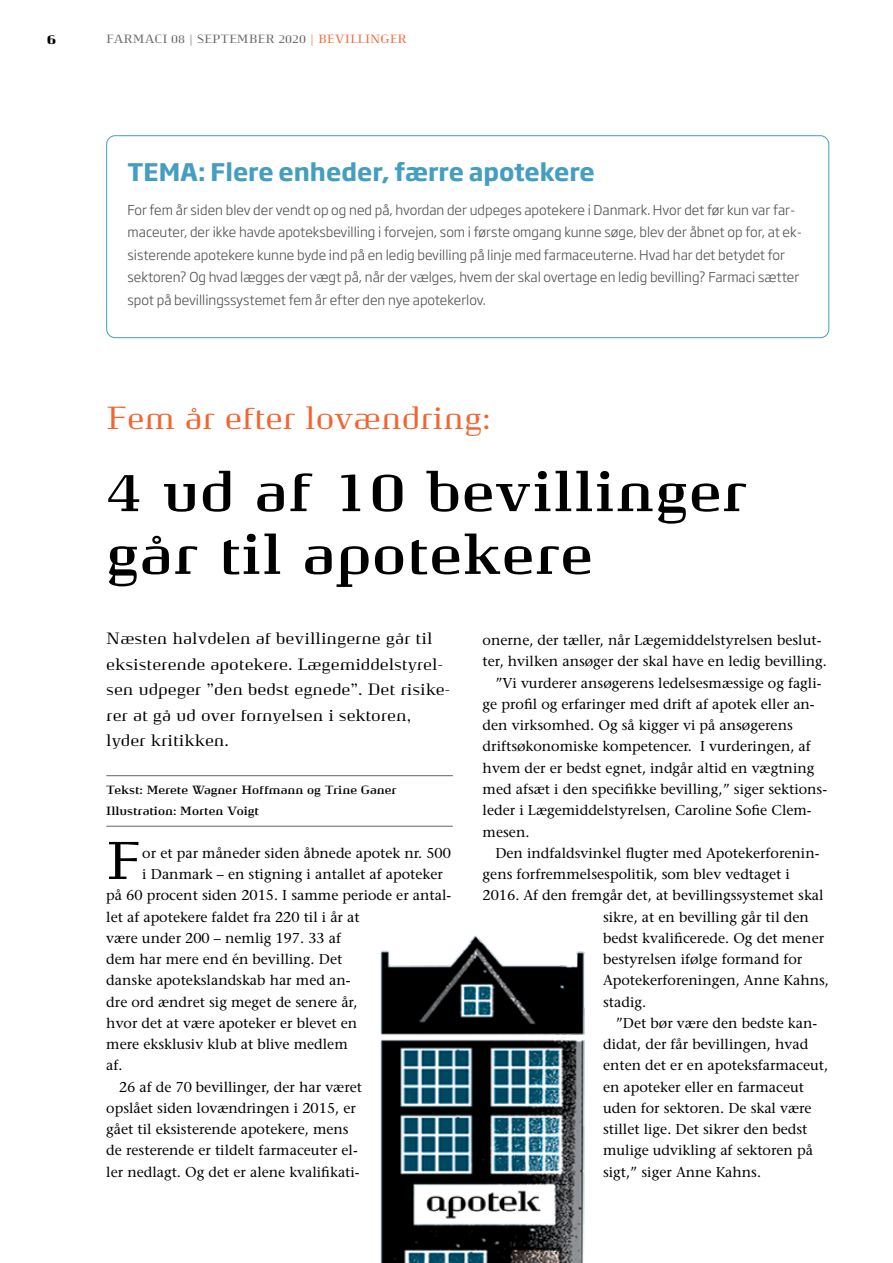
<style>
.page{position:relative;width:893px;height:1263px;background:#fff}
.page>*{position:absolute;margin:0;border:0;box-sizing:border-box;transform-origin:0 0}
.t1{font:700 57.45px/62.7px "Pharma";letter-spacing:.02em;color:#000}
.t2{font:53.4px "Pharma Body";color:#000}
.t3{font:32.25px "Pharma";color:#f26531}
.t4{font:700 24px "Soho Gothic Pro";color:#459ebf}
.t5{font:16.5px/25.5px "Pharma";color:#000}
.t6{font:14.25px "Stone Serif";color:#000}
.t7{font:300 13.5px/22.5px "Soho Gothic Pro";color:#4d4d4f}
.t8{font:900 13.5px "Pharma";color:#000}
.t9{font:700 12px/21.3px "Pharma";color:#000}
.t10{font:12px "Pharma";color:#636466}
.s1{color:#f26531}
</style>
<div class="page">
<hr style="left:106px;top:775px;width:347px;height:1px;background:#636466">
<hr style="left:106px;top:826px;width:347px;height:1px;background:#636466">
<div style="left:106px;top:135px;width:723px;height:203px;border:1px solid #459ebf;border-radius:9px"></div>
<img style="left:380px;top:935px;width:205px;height:328px">
<p class="t8" style="left:47px;top:31px;width:11px">6</p>
<p class="t10" style="left:106px;top:32px;width:302px">FARMACI 08 | SEPTEMBER 2020 <span class="s1">| BEVILLINGER</span></p>
<h3 class="t4" style="left:128px;top:153px;width:469px">TEMA: Flere enheder, færre apotekere</h3>
<p class="t7" style="left:128px;top:198px;width:676px">For fem år siden blev der vendt op og ned på, hvordan der udpeges apotekere i Danmark. Hvor det før kun var far&shy;maceuter, der ikke havde apoteksbevilling i forvejen, som i første omgang kunne søge, blev der åbnet op for, at ek&shy;sisterende apotekere kunne byde ind på en ledig bevilling på linje med farmaceuterne. Hvad har det betydet for sektoren? Og hvad lægges der vægt på, når der vælges, hvem der skal overtage en ledig bevilling? Farmaci sætter spot på bevillingssystemet fem år efter den nye apotekerlov.</p>
<h3 class="t3" style="left:106px;top:399px;width:386px">Fem år efter lovændring:</h3>
<h1 class="t1" style="left:106px;top:460px;width:642px">4 ud af 10 bevillinger går til apotekere</h1>
<p class="t5" style="left:106px;top:626px;width:345px">Næsten halvdelen af bevillingerne går til eksisterende apotekere. Lægemiddelstyrel&shy;sen udpeger ”den bedst egnede”. Det risike&shy;rer at gå ud over fornyelsen i sektoren, lyder kritikken.</p>
<p class="t9" style="left:106px;top:779px;width:292px">Tekst: Merete Wagner Hoffmann og Trine Ganer<br>Illustration: Morten Voigt</p>
<h2 class="t2" style="left:106px;top:829px;width:36px">F</h2>
<p class="t6" style="left:142px;top:844px;width:310px">or et par måneder siden åbnede apotek nr. 500</p>
<p class="t6" style="left:142px;top:865px;width:302px">i Danmark – en stigning i antallet af apoteker</p>
<p class="t6" style="left:106px;top:886px;width:346px">på 60 procent siden 2015. I samme periode er antal-</p>
<p class="t6" style="left:106px;top:908px;width:255px">let af apotekere faldet fra 220 til i år at</p>
<p class="t6" style="left:106px;top:929px;width:236px">være under 200 – nemlig 197. 33 af</p>
<p class="t6" style="left:106px;top:950px;width:238px">dem har mere end én bevilling. Det</p>
<p class="t6" style="left:106px;top:971px;width:246px">danske apotekslandskab har med an-</p>
<p class="t6" style="left:106px;top:993px;width:253px">dre ord ændret sig meget de senere år,</p>
<p class="t6" style="left:106px;top:1014px;width:253px">hvor det at være apoteker er blevet en</p>
<p class="t6" style="left:106px;top:1035px;width:243px">mere eksklusiv klub at blive medlem</p>
<p class="t6" style="left:106px;top:1057px;width:18px">af.</p>
<p class="t6" style="left:119px;top:1078px;width:245px">26 af de 70 bevillinger, der har været</p>
<p class="t6" style="left:106px;top:1099px;width:251px">opslået siden lovændringen i 2015, er</p>
<p class="t6" style="left:106px;top:1120px;width:244px">gået til eksisterende apotekere, mens</p>
<p class="t6" style="left:106px;top:1142px;width:253px">de resterende er tildelt farmaceuter el-</p>
<p class="t6" style="left:106px;top:1163px;width:255px">ler nedlagt. Og det er alene kvalifikati-</p>
<p class="t6" style="left:483px;top:631px;width:340px">onerne, der tæller, når Lægemiddelstyrelsen beslut-</p>
<p class="t6" style="left:483px;top:653px;width:346px">ter, hvilken ansøger der skal have en ledig bevilling.</p>
<p class="t6" style="left:495px;top:674px;width:328px">”Vi vurderer ansøgerens ledelsesmæssige og fagli-</p>
<p class="t6" style="left:483px;top:695px;width:334px">ge profil og erfaringer med drift af apotek eller an-</p>
<p class="t6" style="left:483px;top:716px;width:312px">den virksomhed. Og så kigger vi på ansøgerens</p>
<p class="t6" style="left:483px;top:738px;width:330px">driftsøkonomiske kompetencer. I vurderingen, af</p>
<p class="t6" style="left:483px;top:759px;width:333px">hvem der er bedst egnet, indgår altid en vægtning</p>
<p class="t6" style="left:483px;top:780px;width:346px">med afsæt i den specifikke bevilling,” siger sektions-</p>
<p class="t6" style="left:483px;top:801px;width:331px">leder i Lægemiddelstyrelsen, Caroline Sofie Clem-</p>
<p class="t6" style="left:483px;top:823px;width:48px">mesen.</p>
<p class="t6" style="left:495px;top:844px;width:326px">Den indfaldsvinkel flugter med Apotekerforenin-</p>
<p class="t6" style="left:483px;top:865px;width:309px">gens forfremmelsespolitik, som blev vedtaget i</p>
<p class="t6" style="left:483px;top:886px;width:342px">2016. Af den fremgår det, at bevillingssystemet skal</p>
<p class="t6" style="left:603px;top:908px;width:207px">sikre, at en bevilling går til den</p>
<p class="t6" style="left:603px;top:929px;width:223px">bedst kvalificerede. Og det mener</p>
<p class="t6" style="left:603px;top:950px;width:201px">bestyrelsen ifølge formand for</p>
<p class="t6" style="left:603px;top:972px;width:227px">Apotekerforeningen, Anne Kahns,</p>
<p class="t6" style="left:603px;top:993px;width:45px">stadig.</p>
<p class="t6" style="left:616px;top:1014px;width:203px">”Det bør være den bedste kan-</p>
<p class="t6" style="left:603px;top:1035px;width:207px">didat, der får bevillingen, hvad</p>
<p class="t6" style="left:603px;top:1057px;width:227px">enten det er en apoteksfarmaceut,</p>
<p class="t6" style="left:603px;top:1078px;width:203px">en apoteker eller en farmaceut</p>
<p class="t6" style="left:603px;top:1099px;width:210px">uden for sektoren. De skal være</p>
<p class="t6" style="left:603px;top:1120px;width:206px">stillet lige. Det sikrer den bedst</p>
<p class="t6" style="left:603px;top:1142px;width:211px">mulige udvikling af sektoren på</p>
<p class="t6" style="left:603px;top:1163px;width:160px">sigt,” siger Anne Kahns.</p>
</div>
